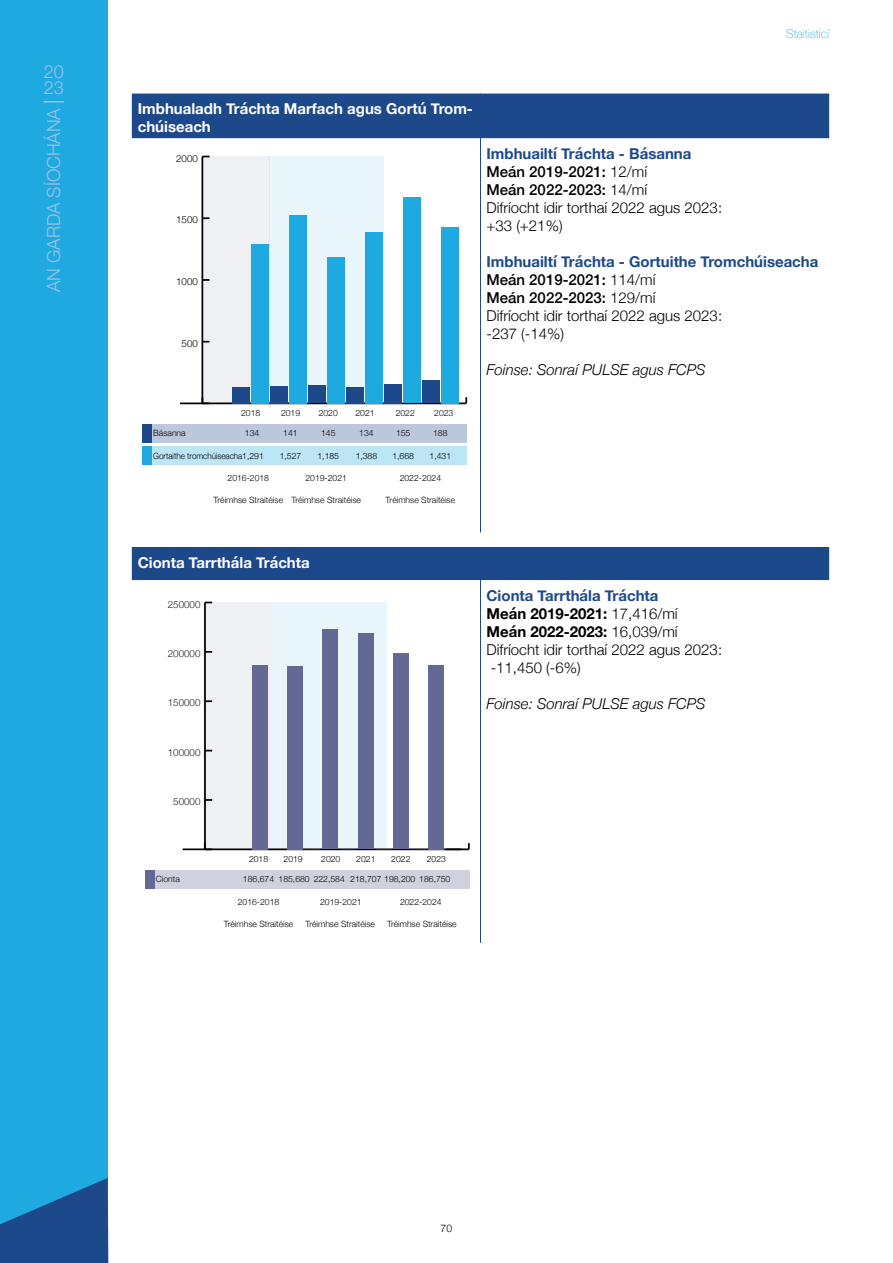
<style>
.page{position:relative;width:893px;height:1263px;background:#fff}
.page>*{position:absolute;margin:0;border:0;box-sizing:border-box;transform-origin:0 0}
.t1{font:300 18px/16px "Helvetica Neue";color:#a1c1e6}
.t2{font:300 15px/18px "Helvetica Neue";color:#000}
.t3{font:700 15px/18px "Helvetica Neue";color:#fff}
.t4{font:italic 300 15px "Helvetica Neue";color:#000}
.t5{font:100 12px "Helvetica Neue";color:#1fa9e1}
.t6{font:300 10.5px "Helvetica Neue";color:#000}
.t7{font:300 9.75px "Helvetica Neue";color:#231f20}
.t8{font:300 9.75px "Helvetica Neue";color:#000}
.t9{font:300 8.7px "Helvetica Neue";color:#000}
.t10{font:300 8.7px "Helvetica Neue";color:#000;scale:.93 1}
.s1{font-weight:700;color:#1d498b}
.s2{font-weight:500}
.s3{font-weight:700}
</style>
<div class="page">
<div style="left:0;top:0;width:108px;height:1263px;background:#1fa9e1"></div>
<svg style="left:0;top:1178px;width:109px;height:85px"></svg>
<hr style="left:44px;top:101px;width:20px;height:2px;background:#a1c1e6">
<div style="left:132px;top:94px;width:697px;height:44px;background:#1d498b"></div>
<hr style="left:480px;top:94px;width:1px;height:44px;background:#1d498b">
<hr style="left:480px;top:138px;width:1px;height:394px;background:#1d498b">
<div style="left:142px;top:424px;width:325px;height:19px;background:#bbc8dc"></div>
<div style="left:142px;top:447px;width:325px;height:18px;background:#bce5f6"></div>
<div style="left:142px;top:424px;width:10px;height:19px;background:#1d498b"></div>
<div style="left:142px;top:447px;width:10px;height:18px;background:#1fa9e1"></div>
<div style="left:201px;top:156px;width:68px;height:248px;background:#eff0f4"></div>
<div style="left:269px;top:156px;width:115px;height:248px;background:#e9f6fc"></div>
<hr style="left:180px;top:402px;width:286px;height:2px;background:#000">
<svg style="left:465px;top:397px;width:2px;height:6px"></svg>
<hr style="left:202px;top:156px;width:1px;height:247px;background:#000">
<svg style="left:203px;top:397px;width:7px;height:6px"></svg>
<svg style="left:203px;top:279px;width:7px;height:2px"></svg>
<svg style="left:203px;top:217px;width:7px;height:2px"></svg>
<div style="left:442px;top:227px;width:17px;height:176px;background:#1fa9e1"></div>
<div style="left:423px;top:380px;width:17px;height:23px;background:#1d498b"></div>
<div style="left:404px;top:197px;width:17px;height:206px;background:#1fa9e1"></div>
<div style="left:385px;top:384px;width:17px;height:19px;background:#1d498b"></div>
<div style="left:366px;top:232px;width:17px;height:171px;background:#1fa9e1"></div>
<div style="left:346px;top:387px;width:18px;height:16px;background:#1d498b"></div>
<div style="left:327px;top:257px;width:18px;height:146px;background:#1fa9e1"></div>
<div style="left:308px;top:385px;width:17px;height:18px;background:#1d498b"></div>
<div style="left:289px;top:215px;width:17px;height:188px;background:#1fa9e1"></div>
<div style="left:270px;top:386px;width:17px;height:17px;background:#1d498b"></div>
<div style="left:251px;top:244px;width:17px;height:159px;background:#1fa9e1"></div>
<div style="left:232px;top:387px;width:17px;height:16px;background:#1d498b"></div>
<div style="left:132px;top:547px;width:697px;height:33px;background:#1d498b"></div>
<hr style="left:480px;top:547px;width:1px;height:33px;background:#1d498b">
<hr style="left:480px;top:580px;width:1px;height:363px;background:#1d498b">
<div style="left:145px;top:870px;width:324px;height:19px;background:#d0d1df"></div>
<div style="left:145px;top:870px;width:9px;height:19px;background:#636895"></div>
<div style="left:204px;top:602px;width:68px;height:248px;background:#eff0f4"></div>
<div style="left:272px;top:602px;width:115px;height:248px;background:#e9f6fc"></div>
<hr style="left:183px;top:848px;width:286px;height:2px;background:#000">
<hr style="left:204px;top:602px;width:2px;height:247px;background:#000">
<svg style="left:206px;top:799px;width:6px;height:2px"></svg>
<svg style="left:205px;top:700px;width:7px;height:2px"></svg>
<svg style="left:206px;top:651px;width:6px;height:2px"></svg>
<svg style="left:446px;top:848px;width:16px;height:1px"></svg>
<div style="left:428px;top:665px;width:16px;height:184px;background:#636895"></div>
<div style="left:393px;top:654px;width:16px;height:195px;background:#636895"></div>
<div style="left:358px;top:633px;width:16px;height:216px;background:#636895"></div>
<div style="left:323px;top:629px;width:15px;height:220px;background:#636895"></div>
<div style="left:287px;top:666px;width:16px;height:183px;background:#636895"></div>
<div style="left:252px;top:665px;width:16px;height:184px;background:#636895"></div>
<p class="t1" style="left:44px;top:62px;width:22px">20<br>23</p>
<p class="t1" style="left:44px;top:292px;width:185px;rotate:-90deg">AN GARDA SÍOCHÁNA</p>
<p class="t5" style="left:786px;top:24px;width:44px">Staitisticí</p>
<p class="t3" style="left:138px;top:100px;width:337px">Imbhualadh Tráchta Marfach agus Gortú Trom&shy;chúiseach</p>
<p class="t8" style="left:176px;top:150px;width:23px">2000</p>
<p class="t8" style="left:176px;top:212px;width:23px">1500</p>
<p class="t8" style="left:176px;top:274px;width:23px">1000</p>
<p class="t8" style="left:182px;top:335px;width:18px">500</p>
<p class="t9" style="left:241px;top:406px;width:21px">2018</p>
<p class="t9" style="left:281px;top:406px;width:21px">2019</p>
<p class="t9" style="left:319px;top:406px;width:21px">2020</p>
<p class="t9" style="left:355px;top:406px;width:21px">2021</p>
<p class="t9" style="left:396px;top:406px;width:21px">2022</p>
<p class="t9" style="left:434px;top:406px;width:21px">2023</p>
<p class="t9" style="left:153px;top:426px;width:34px">Básanna</p>
<p class="t9" style="left:245px;top:426px;width:16px">134</p>
<p class="t9" style="left:283px;top:426px;width:16px">141</p>
<p class="t9" style="left:321px;top:426px;width:16px">145</p>
<p class="t9" style="left:359px;top:426px;width:16px">134</p>
<p class="t9" style="left:396px;top:426px;width:16px">155</p>
<p class="t9" style="left:433px;top:426px;width:16px">188</p>
<p class="t10" style="left:153px;top:448px;width:121px">Gortaithe tromchúiseacha1,291</p>
<p class="t9" style="left:280px;top:448px;width:23px">1,527</p>
<p class="t9" style="left:317px;top:448px;width:23px">1,185</p>
<p class="t9" style="left:356px;top:448px;width:23px">1,388</p>
<p class="t9" style="left:392px;top:448px;width:23px">1,668</p>
<p class="t9" style="left:430px;top:448px;width:23px">1,431</p>
<p class="t9" style="left:228px;top:471px;width:43px">2016-2018</p>
<p class="t9" style="left:305px;top:471px;width:43px">2019-2021</p>
<p class="t9" style="left:400px;top:471px;width:43px">2022-2024</p>
<p class="t9" style="left:213px;top:493px;width:149px">Tréimhse Straitéise Tréimhse Straitéise</p>
<p class="t9" style="left:386px;top:493px;width:71px">Tréimhse Straitéise</p>
<p class="t2" style="left:486px;top:143px;width:237px"><span class="s1">Imbhuailtí Tráchta - Básanna<br></span><span class="s2">Meán 2019-2021:</span> 12/mí<br><span class="s2">Meán 2022-2023:</span> 14/mí<br>Difríocht idir torthaí 2022 agus 2023: +33 (+21%)</p>
<p class="t2" style="left:486px;top:251px;width:333px"><span class="s1">Imbhuailtí Tráchta - Gortuithe Tromchúiseacha<br></span><span class="s2">Meán 2019-2021:</span> 114/mí<br><span class="s2">Meán 2022-2023:</span> 129/mí<br>Difríocht idir torthaí 2022 agus 2023:<br>-237 (-14%)</p>
<p class="t4" style="left:486px;top:358px;width:221px">Foinse: Sonraí PULSE agus FCPS</p>
<p class="t3" style="left:138px;top:554px;width:173px">Cionta Tarrthála Tráchta</p>
<p class="t7" style="left:168px;top:596px;width:34px">250000</p>
<p class="t7" style="left:168px;top:645px;width:34px">200000</p>
<p class="t7" style="left:168px;top:695px;width:34px">150000</p>
<p class="t7" style="left:168px;top:744px;width:34px">100000</p>
<p class="t7" style="left:173px;top:794px;width:29px">50000</p>
<p class="t9" style="left:249px;top:852px;width:21px">2018</p>
<p class="t9" style="left:284px;top:852px;width:21px">2019</p>
<p class="t9" style="left:321px;top:852px;width:21px">2020</p>
<p class="t9" style="left:356px;top:852px;width:21px">2021</p>
<p class="t9" style="left:391px;top:852px;width:21px">2022</p>
<p class="t9" style="left:427px;top:852px;width:21px">2023</p>
<p class="t9" style="left:156px;top:872px;width:26px">Cionta</p>
<p class="t9" style="left:243px;top:872px;width:209px">186,674 185,680 222,584 218,707 198,200 186,750</p>
<p class="t9" style="left:238px;top:894px;width:43px">2016-2018</p>
<p class="t9" style="left:320px;top:894px;width:43px">2019-2021</p>
<p class="t9" style="left:400px;top:894px;width:43px">2022-2024</p>
<p class="t9" style="left:224px;top:917px;width:71px">Tréimhse Straitéise</p>
<p class="t9" style="left:305px;top:917px;width:71px">Tréimhse Straitéise</p>
<p class="t9" style="left:387px;top:917px;width:71px">Tréimhse Straitéise</p>
<p class="t2" style="left:486px;top:585px;width:237px"><span class="s1">Cionta Tarrthála Tráchta<br></span><span class="s3">Meán 2019-2021:</span> 17,416/mí<br><span class="s3">Meán 2022-2023:</span> 16,039/mí<br>Difríocht idir torthaí 2022 agus 2023: -11,450 (-6%)</p>
<p class="t4" style="left:486px;top:691px;width:221px">Foinse: Sonraí PULSE agus FCPS</p>
<p class="t6" style="left:441px;top:1219px;width:13px">70</p>
</div>
